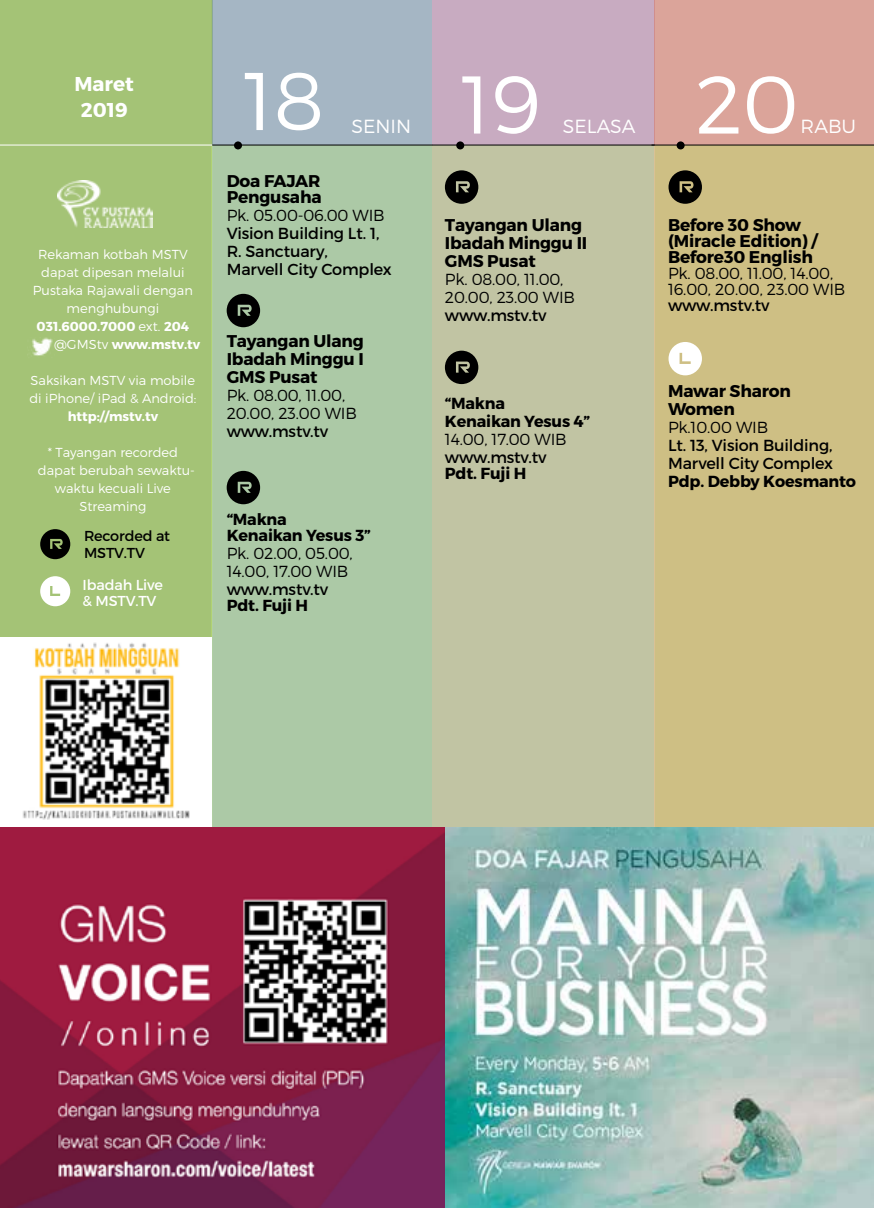
<style>
.page{position:relative;width:874px;height:1208px;background:#fff}
.page>*{position:absolute;margin:0;border:0;box-sizing:border-box;transform-origin:0 0}
.t1{font:300 81.6px "Montserrat";color:#fff}
.t2{font:700 20px/26px "Montserrat";color:#fff;text-align:center}
.t3{font:300 19px "Montserrat";color:#fff}
.t4{font:700 17px/18px "Montserrat";letter-spacing:-.01em;color:#000}
.t5{font:300 16px/18px "Montserrat";letter-spacing:-.01em;color:#000}
.t6{font:16px/18px "Montserrat";letter-spacing:-.01em;color:#000}
.t7{font:700 16px/16px "Montserrat";letter-spacing:-.01em;color:#000}
.t8{font:14.4px/16.2px "Montserrat";letter-spacing:-.01em;color:#fff}
.t9{font:14.4px/16.2px "Montserrat";letter-spacing:-.01em;color:#000}
.t10{font:300 13px/18px "Montserrat";color:#fff}
.t11{font:700 13px "Montserrat";color:#fff}
.s1{font-weight:300}
</style>
<div class="page">
<div style="left:0;top:0;width:213px;height:827px;background:#a4c376"></div>
<div style="left:432px;top:0;width:222px;height:827px;background:#c8abc1"></div>
<div style="left:212px;top:0;width:220px;height:827px;background:#a5b6c4"></div>
<div style="left:654px;top:0;width:219px;height:828px;background:#dba49a"></div>
<img style="left:58px;top:180px;width:95px;height:47px">
<img style="left:32px;top:337px;width:21px;height:19px">
<svg style="left:40px;top:529px;width:30px;height:30px"></svg>
<svg style="left:40px;top:576px;width:30px;height:30px"></svg>
<hr style="left:0;top:145px;width:212px;height:1px;background:#fff">
<svg style="left:211px;top:145px;width:662px;height:682px;background:#bec499"></svg>
<div style="left:234px;top:141px;width:8px;height:8px;background:#000;border-radius:50%"></div>
<hr style="left:212px;top:145px;width:220px;height:1px;background:#000">
<div style="left:456px;top:141px;width:8px;height:8px;background:#000;border-radius:50%"></div>
<hr style="left:432px;top:145px;width:222px;height:1px;background:#000">
<div style="left:676px;top:141px;width:8px;height:8px;background:#000;border-radius:50%"></div>
<hr style="left:651px;top:145px;width:222px;height:1px;background:#000">
<svg style="left:668px;top:342px;width:33px;height:33px"></svg>
<svg style="left:226px;top:294px;width:34px;height:33px"></svg>
<svg style="left:226px;top:471px;width:34px;height:33px"></svg>
<svg style="left:444px;top:170px;width:34px;height:34px"></svg>
<svg style="left:444px;top:351px;width:34px;height:33px"></svg>
<svg style="left:668px;top:170px;width:33px;height:34px"></svg>
<div style="left:0;top:636px;width:212px;height:191px;background:#fff"></div>
<img style="left:23px;top:642px;width:167px;height:178px">
<img style="left:0;top:827px;width:873px;height:381px">
<h2 class="t2" style="left:74px;top:72px;width:61px">Maret<br>2019</h2>
<p class="t10" style="left:38px;top:245px;width:151px">Rekaman kotbah MSTV</p>
<p class="t10" style="left:41px;top:263px;width:145px">dapat dipesan melalui</p>
<p class="t10" style="left:33px;top:281px;width:161px">Pustaka Rajawali dengan</p>
<p class="t10" style="left:67px;top:299px;width:94px">menghubungi</p>
<p class="t11" style="left:37px;top:318px;width:154px">031.6000.7000 <span class="s1">ext.</span> 204</p>
<p class="t11" style="left:54px;top:336px;width:148px"><span class="s1">@GMStv</span> www.mstv.tv</p>
<p class="t10" style="left:29px;top:371px;width:168px">Saksikan MSTV via mobile di iPhone/ iPad &amp; Android:</p>
<p class="t11" style="left:68px;top:408px;width:92px">http://mstv.tv</p>
<p class="t10" style="left:38px;top:443px;width:158px;text-align:center">* Tayangan recorded dapat berubah sewaktu&shy;waktu kecuali Live<br>Streaming</p>
<p class="t9" style="left:84px;top:528px;width:88px">Recorded at<br>MSTV.TV</p>
<p class="t8" style="left:82px;top:577px;width:82px">Ibadah Live &amp; MSTV.TV</p>
<h1 class="t1" style="left:243px;top:51px;width:82px">18</h1>
<h3 class="t3" style="left:351px;top:114px;width:61px">SENIN</h3>
<h3 class="t4" style="left:226px;top:173px;width:96px;line-height:16px">Doa FAJAR<br>Pengusaha</h3>
<p class="t5" style="left:226px;top:206px;width:159px">Pk. 05.00-06.00 WIB</p>
<p class="t6" style="left:226px;top:224px;width:166px">Vision Building Lt. 1,<br>R. Sanctuary,<br>Marvell City Complex</p>
<h3 class="t4" style="left:226px;top:332px;width:139px;text-align:justify">Tayangan Ulang Ibadah Minggu I GMS Pusat</h3>
<p class="t5" style="left:226px;top:386px;width:132px">Pk. 08.00, 11.00,<br>20.00, 23.00 WIB</p>
<p class="t6" style="left:226px;top:422px;width:103px">www.mstv.tv</p>
<p class="t7" style="left:226px;top:511px;width:145px">“Makna<br>Kenaikan Yesus 3”</p>
<p class="t5" style="left:226px;top:544px;width:127px">Pk. 02.00, 05.00,<br>14.00, 17.00 WIB</p>
<p class="t6" style="left:226px;top:580px;width:103px">www.mstv.tv</p>
<p class="t7" style="left:226px;top:597px;width:83px">Pdt. Fuji H</p>
<h1 class="t1" style="left:460px;top:55px;width:81px">19</h1>
<h3 class="t3" style="left:562px;top:114px;width:74px">SELASA</h3>
<h1 class="t1" style="left:695px;top:55px;width:105px">20</h1>
<h3 class="t3" style="left:800px;top:114px;width:57px">RABU</h3>
<h3 class="t4" style="left:444px;top:216px;width:144px">Tayangan Ulang<br>Ibadah Minggu II<br>GMS Pusat</h3>
<p class="t5" style="left:444px;top:270px;width:132px">Pk. 08.00, 11.00,<br>20.00, 23.00 WIB</p>
<p class="t6" style="left:444px;top:306px;width:103px">www.mstv.tv</p>
<p class="t7" style="left:444px;top:394px;width:147px;line-height:18px">“Makna<br>Kenaikan Yesus 4”</p>
<p class="t5" style="left:444px;top:430px;width:123px">14.00, 17.00 WIB</p>
<p class="t6" style="left:444px;top:448px;width:103px">www.mstv.tv</p>
<p class="t7" style="left:444px;top:465px;width:83px">Pdt. Fuji H</p>
<h3 class="t4" style="left:667px;top:217px;width:151px;line-height:16px">Before 30 Show (Miracle Edition) /<br>Before30 English</h3>
<p class="t5" style="left:667px;top:265px;width:179px;line-height:16px">Pk. 08.00, 11.00, 14.00,<br>16.00, 20.00, 23.00 WIB</p>
<p class="t6" style="left:667px;top:296px;width:103px">www.mstv.tv</p>
<h3 class="t4" style="left:667px;top:382px;width:124px">Mawar Sharon<br>Women</h3>
<p class="t5" style="left:667px;top:418px;width:102px">Pk.10.00 WIB</p>
<p class="t6" style="left:667px;top:436px;width:166px">Lt. 13, Vision Building,<br>Marvell City Complex</p>
<p class="t7" style="left:667px;top:473px;width:189px">Pdp. Debby Koesmanto</p>
</div>
